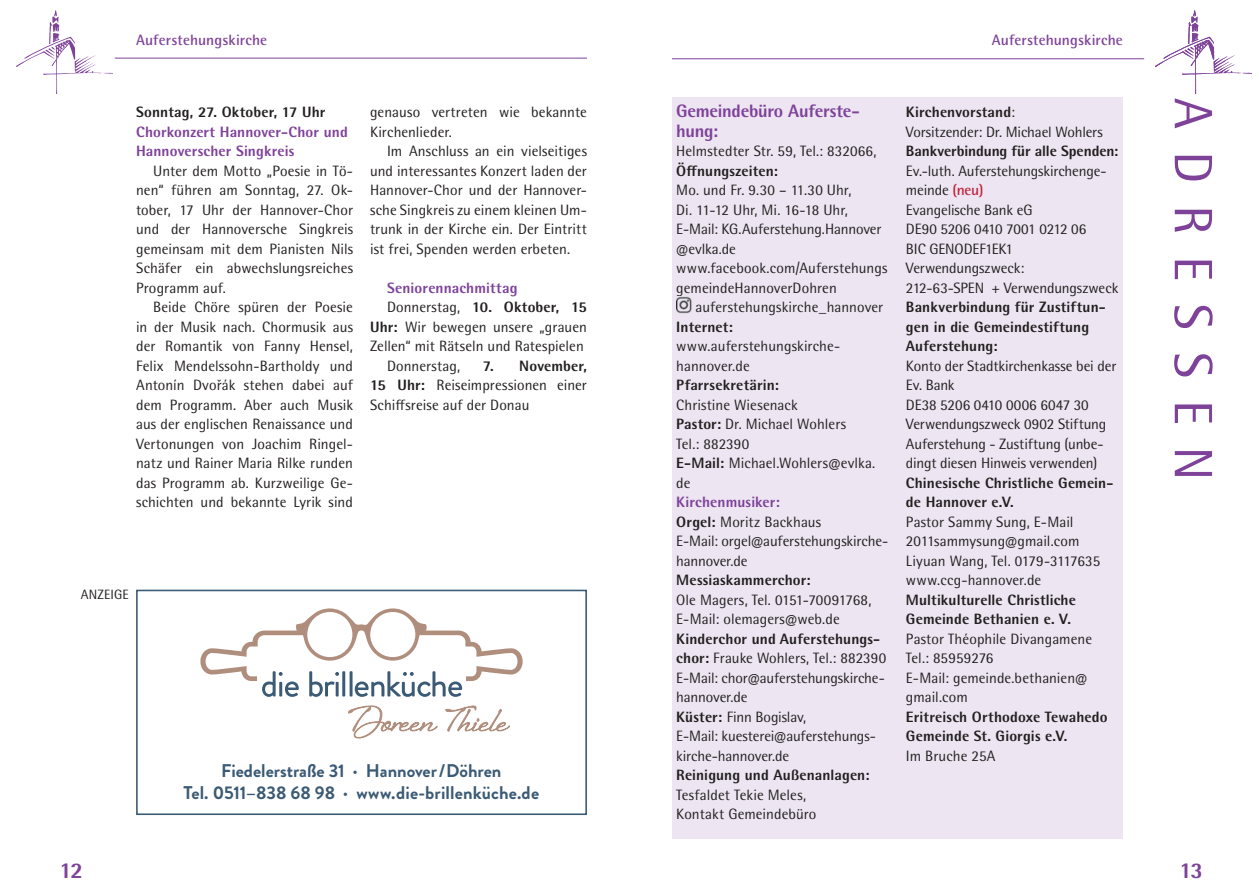
<style>
.page{position:relative;width:1259px;height:893px;background:#fff}
.page>*{position:absolute;margin:0;border:0;box-sizing:border-box;transform-origin:0 0}
.t1{font:54px "Rotis Semi Sans Pro";letter-spacing:.405em;color:#7e4299}
.t2{font:800 22.5px "Rotis Semi Sans Pro";color:#7e4299}
.t3{font:700 18.3px/21.9px "Brandon Grotesque";color:#3b5a75;text-align:center}
.t4{font:800 18px/19.5px "Rotis Semi Sans Pro";letter-spacing:-.015em;color:#7e4299}
.t5{font:15px/19.5px "Rotis Semi Sans Pro";color:#231f20}
.t6{font:800 15px/19.5px "Rotis Semi Sans Pro";letter-spacing:.005em;color:#231f20}
.t7{font:800 15px/19.5px "Rotis Semi Sans Pro";letter-spacing:.01em;color:#7e4299}
.t8{font:700 15px "Rotis Semi Sans Pro";letter-spacing:.01em;color:#7e4299}
.t9{font:13.5px "Rotis Semi Sans Pro";letter-spacing:.01em;color:#231f20}
.s1{font-weight:400}
.s2{font-weight:800}
.s3{font-weight:800;color:#7e4299}
.s4{font-weight:700;color:#c1253e}
</style>
<div class="page">
<hr style="left:115px;top:58px;width:472px;height:1px;background:#7e4299">
<hr style="left:672px;top:58px;width:472px;height:1px;background:#7e4299">
<img style="left:17px;top:10px;width:96px;height:83px">
<img style="left:1155px;top:10px;width:96px;height:83px">
<div style="left:672px;top:97px;width:451px;height:742px;background:#ede6f2"></div>
<img style="left:676px;top:297px;width:16px;height:17px">
<svg style="left:348px;top:705px;width:162px;height:34px"></svg>
<svg style="left:200px;top:608px;width:323px;height:89px"></svg>
<div style="left:136px;top:590px;width:451px;height:225px;border:2px solid #3b5a75"></div>
<p class="t8" style="left:136px;top:30px;width:133px">Auferstehungskirche</p>
<p class="t8" style="left:991px;top:30px;width:133px">Auferstehungskirche</p>
<p class="t6" style="left:136px;top:102px;width:191px">Sonntag, 27. Oktober, 17 Uhr</p>
<p class="t7" style="left:136px;top:122px;width:213px">Chorkonzert Hannover-Chor und<br>Hannoverscher Singkreis</p>
<p class="t5" style="left:136px;top:161px;width:218px;text-align:justify;text-indent:17px">Unter dem Motto „Poesie in Tö&shy;nen“ führen am Sonntag, 27. Ok&shy;tober, 17 Uhr der Hannover-Chor und der Hannoversche Singkreis gemeinsam mit dem Pianisten Nils Schäfer ein abwechslungsreiches Programm auf.</p>
<p class="t5" style="left:136px;top:298px;width:218px;text-align:justify;text-indent:17px">Beide Chöre spüren der Poesie in der Musik nach. Chormusik aus der Romantik von Fanny Hensel, Felix Mendelssohn-Bartholdy und Antonín Dvořák stehen dabei auf dem Programm. Aber auch Musik aus der englischen Renaissance und Vertonungen von Joachim Ringel&shy;natz und Rainer Maria Rilke runden das Programm ab. Kurzweilige Ge&shy;schichten und bekannte Lyrik sind</p>
<p class="t5" style="left:370px;top:103px;width:218px">genauso vertreten wie bekannte<br>Kirchenlieder.</p>
<p class="t5" style="left:370px;top:142px;width:218px;text-align:justify;text-indent:17px">Im Anschluss an ein vielseitiges und interessantes Konzert laden der Hannover-Chor und der Hannover&shy;sche Singkreis zu einem kleinen Um&shy;trunk in der Kirche ein. Der Eintritt ist frei, Spenden werden erbeten.</p>
<p class="t7" style="left:387px;top:278px;width:132px">Seniorennachmittag</p>
<p class="t6" style="left:387px;top:297px;width:201px"><span class="s1">Donnerstag,</span> 10. Oktober, 15</p>
<p class="t5" style="left:370px;top:317px;width:218px"><span class="s2">Uhr:</span> Wir bewegen unsere „grauen</p>
<p class="t5" style="left:370px;top:337px;width:215px">Zellen“ mit Rätseln und Ratespielen</p>
<p class="t5" style="left:387px;top:356px;width:75px">Donnerstag,</p>
<p class="t5" style="left:370px;top:356px;width:218px;text-align:justify;text-indent:113px"><span class="s2">7. November, 15 Uhr:</span> Reiseimpressionen einer Schiffsreise auf der Donau</p>
<p class="t9" style="left:81px;top:586px;width:49px">ANZEIGE</p>
<p class="t3" style="left:183px;top:760px;width:357px">Fiedelerstraße 31 · Hannover/Döhren<br>Tel. 0511–838 68 98 · www.die-brillenküche.de</p>
<p class="t4" style="left:676px;top:101px;width:185px">Gemeindebüro Auferste&shy;hung:</p>
<p class="t5" style="left:676px;top:142px;width:202px">Helmstedter Str. 59, Tel.: 832066,</p>
<p class="t6" style="left:676px;top:161px;width:103px">Öffnungszeiten:</p>
<p class="t5" style="left:676px;top:181px;width:213px">Mo. und Fr. 9.30 – 11.30 Uhr,<br>Di. 11-12 Uhr, Mi. 16-18 Uhr,<br>E-Mail: KG.Auferstehung.Hannover @evlka.de www.facebook.com/Auferstehungs gemeindeHannoverDohren</p>
<p class="t5" style="left:695px;top:298px;width:189px">auferstehungskirche_hannover</p>
<p class="t6" style="left:676px;top:317px;width:58px">Internet:</p>
<p class="t5" style="left:676px;top:337px;width:165px">www.auferstehungskirche&shy;hannover.de</p>
<p class="t6" style="left:676px;top:375px;width:104px">Pfarrsekretärin:</p>
<p class="t5" style="left:676px;top:395px;width:200px">Christine Wiesenack<br><span class="s2">Pastor:</span> Dr. Michael Wohlers<br>Tel.: 882390<br><span class="s2">E-Mail:</span> Michael.Wohlers@evlka. de</p>
<p class="t5" style="left:676px;top:493px;width:213px"><span class="s3">Kirchenmusiker:<br></span><span class="s2">Orgel:</span> Moritz Backhaus<br>E-Mail: orgel@auferstehungskirche&shy;hannover.de</p>
<p class="t6" style="left:676px;top:570px;width:136px">Messiaskammerchor:</p>
<p class="t5" style="left:676px;top:590px;width:197px">Ole Magers, Tel. 0151-70091768,<br>E-Mail: olemagers@web.de</p>
<p class="t5" style="left:676px;top:629px;width:211px"><span class="s2">Kinderchor und Auferstehungs&shy;chor:</span> Frauke Wohlers, Tel.: 882390<br>E-Mail: chor@auferstehungskirche&shy;hannover.de<br><span class="s2">Küster:</span> Finn Bogislav,<br>E-Mail: kuesterei@auferstehungs&shy;kirche-hannover.de</p>
<p class="t6" style="left:676px;top:765px;width:195px">Reinigung und Außenanlagen:</p>
<p class="t5" style="left:676px;top:785px;width:142px">Tesfaldet Tekie Meles,<br>Kontakt Gemeindebüro</p>
<p class="t5" style="left:906px;top:103px;width:198px"><span class="s2">Kirchenvorstand</span>:<br>Vorsitzender: Dr. Michael Wohlers</p>
<p class="t6" style="left:906px;top:141px;width:214px">Bankverbindung für alle Spenden:</p>
<p class="t5" style="left:906px;top:161px;width:214px">Ev.-luth. Auferstehungskirchenge&shy;meinde <span class="s4">(neu)<br></span>Evangelische Bank eG<br>DE90 5206 0410 7001 0212 06<br>BIC GENODEF1EK1<br>Verwendungszweck:<br>212-63-SPEN + Verwendungszweck</p>
<p class="t6" style="left:906px;top:297px;width:201px">Bankverbindung für Zustiftun&shy;gen in die Gemeindestiftung<br>Auferstehung:</p>
<p class="t5" style="left:906px;top:356px;width:212px">Konto der Stadtkirchenkasse bei der<br>Ev. Bank<br>DE38 5206 0410 0006 6047 30<br>Verwendungszweck 0902 Stiftung<br>Auferstehung - Zustiftung (unbe&shy;dingt diesen Hinweis verwenden)</p>
<p class="t6" style="left:906px;top:473px;width:209px">Chinesische Christliche Gemein&shy;de Hannover e.V.</p>
<p class="t5" style="left:906px;top:512px;width:196px">Pastor Sammy Sung, E-Mail<br>2011sammysung@gmail.com<br>Liyuan Wang, Tel. 0179-3117635 www.ccg-hannover.de</p>
<p class="t6" style="left:906px;top:590px;width:172px">Multikulturelle Christliche<br>Gemeinde Bethanien e. V.</p>
<p class="t5" style="left:906px;top:629px;width:188px">Pastor Théophile Divangamene<br>Tel.: 85959276<br>E-Mail: gemeinde.bethanien@ gmail.com</p>
<p class="t6" style="left:906px;top:707px;width:203px">Eritreisch Orthodoxe Tewahedo<br>Gemeinde St. Giorgis e.V.</p>
<p class="t5" style="left:906px;top:746px;width:91px">Im Bruche 25A</p>
<h1 class="t1" style="left:1225px;top:98px;width:384px;rotate:90deg">ADRESSEN</h1>
<h2 class="t2" style="left:60px;top:856px;width:25px">12</h2>
<h2 class="t2" style="left:1179px;top:856px;width:25px">13</h2>
</div>
